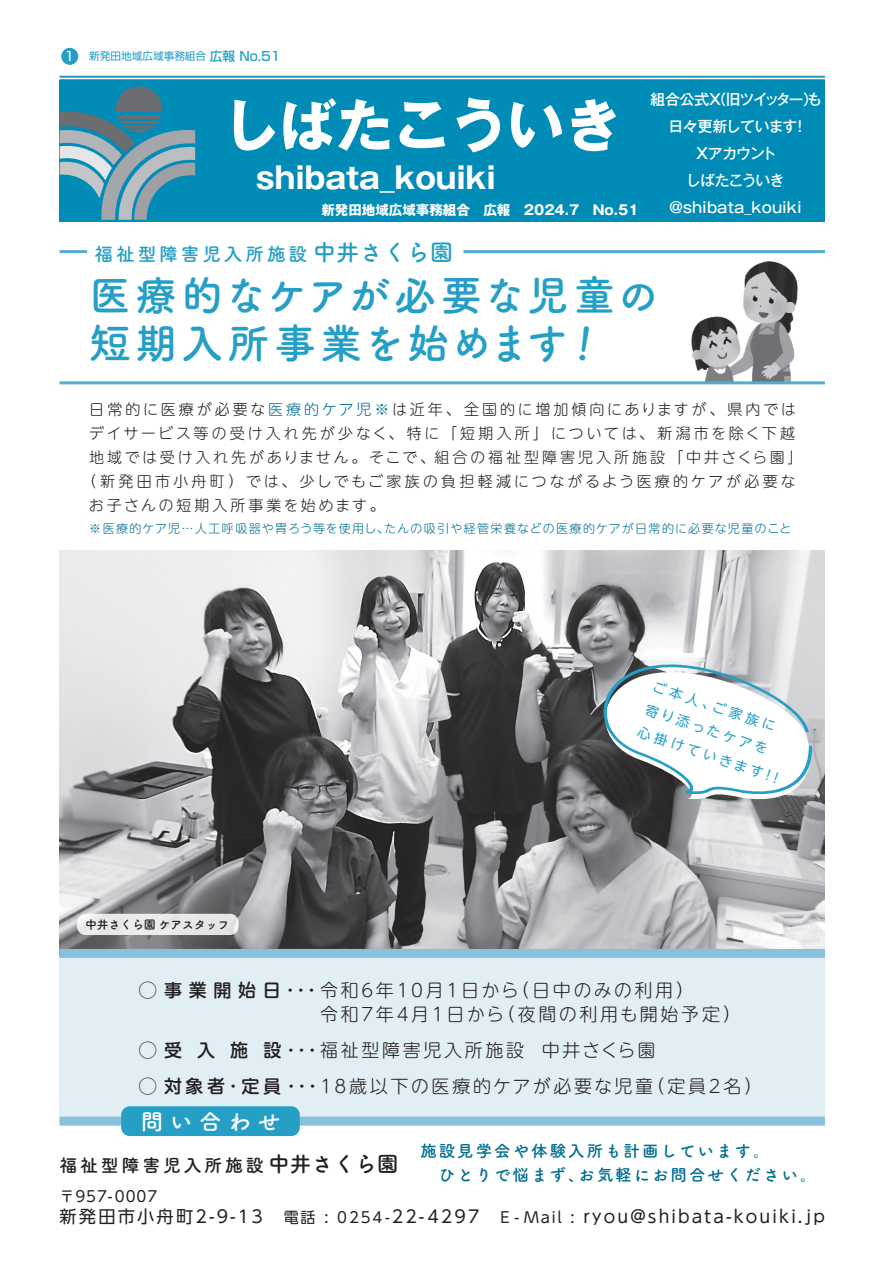
<style>
.page{position:relative;width:893px;height:1263px;background:#fff}
.page>*{position:absolute;margin:0;border:0;box-sizing:border-box;transform-origin:0 0}
.t1{font:700 57px "Gothic MB101 Pro";color:#fff}
.t2{font:700 42px "Tsuku A Rd Gothic";letter-spacing:.065em;color:#259fc5}
.t3{font:700 42px "Tsuku A Rd Gothic";letter-spacing:.085em;color:#259fc5}
.t4{font:700 30px "Gothic MB101 Pro";color:#fff}
.t5{font:700 23.4px "Tsuku A Rd Gothic";color:#259fc5}
.t6{font:700 22.5px "Tsuku A Rd Gothic";letter-spacing:.3em;color:#fff}
.t7{font:700 21.75px "Tsuku A Rd Gothic";color:#231f20}
.t8{font:700 18.75px "Tsuku A Rd Gothic";letter-spacing:.15em;color:#259fc5}
.t9{font:18px/24px "BIZ UDP Shin M Go Light";letter-spacing:.15em;color:#231f20}
.t10{font:700 18px "Tsuku A Rd Gothic";letter-spacing:.15em;color:#231f20}
.t11{font:18px "BIZ UDP Shin M Go Medium";color:#231f20}
.t12{font:17.25px "BIZ UDP Shin Go";letter-spacing:.125em;color:#231f20}
.t13{font:700 16.5px/24px "Tsuku A Rd Gothic";letter-spacing:.12em;color:#006f92}
.t14{font:15px/24px "BIZ UDP Shin M Go Light";letter-spacing:.205em;color:#231f20}
.t15{font:15px "BIZ UDP Shin Go";letter-spacing:.06em;color:#231f20}
.t16{font:500 14.85px/27px "Gothic MB101 Pro";letter-spacing:-.02em;color:#fff;text-align:center}
.t17{font:500 14.85px "Gothic MB101 Pro";letter-spacing:-.1em;color:#fff}
.t18{font:700 13.5px "Gothic MB101 Pro";color:#fff}
.t19{font:13.5px/24.2px "BIZ UDP Shin M Go";color:#259fc5}
.t20{font:500 12.75px "Shin Go Pro";color:#259fc5}
.t21{font:500 12.75px "Shin Go Pro";color:#fff}
.t22{font:12px "BIZ UDP Shin M Go Light";letter-spacing:.12em;color:#006f92}
.t23{font:700 12px "Tsuku A Rd Gothic";letter-spacing:-.02em;color:#231f20}
.t24{font:10.65px "Shin Go Pro";color:#259fc5}
.s1{color:#006f92}
.s2{font-family:"BIZ UDP Shin M Go Medium"}
.s3{font-size:15px}
</style>
<div class="page">
<div style="left:60px;top:955px;width:765px;height:168px;background:#e1eef4"></div>
<img style="left:59px;top:551px;width:766px;height:404px">
<div style="left:77px;top:914px;width:162px;height:21px;background:#e8e8e9;border-radius:9px"></div>
<div style="left:61px;top:48px;width:17px;height:17px;background:#259fc5;border-radius:50%"></div>
<hr style="left:60px;top:76px;width:765px;height:2px;background:#259fc5">
<hr style="left:60px;top:79px;width:765px;height:1px;background:#259fc5">
<img style="left:682px;top:261px;width:128px;height:124px">
<div style="left:60px;top:80px;width:765px;height:141px;background:#008cb7"></div>
<svg style="left:60px;top:86px;width:135px;height:134px"></svg>
<svg style="left:594px;top:663px;width:218px;height:140px"></svg>
<div style="left:60px;top:1117px;width:765px;height:9px;background:#88c1dc"></div>
<div style="left:60px;top:949px;width:765px;height:9px;background:#88c1dc"></div>
<div style="left:121px;top:1106px;width:179px;height:30px;background:#259fc5;border-radius:9px"></div>
<hr style="left:60px;top:250px;width:27px;height:3px;background:#53acce">
<hr style="left:463px;top:250px;width:362px;height:3px;background:#53acce">
<hr style="left:60px;top:381px;width:765px;height:3px;background:#53acce">
<p class="t21" style="left:67px;top:46px;width:8px">1</p>
<p class="t20" style="left:210px;top:46px;width:72px">広報 No.51</p>
<p class="t24" style="left:89px;top:48px;width:118px">新発田地域広域事務組合</p>
<h1 class="t1" style="left:222px;top:78px;width:400px">しばたこういき</h1>
<h3 class="t4" style="left:256px;top:153px;width:241px">shibata_kouiki</h3>
<p class="t18" style="left:321px;top:199px;width:319px">新発田地域広域事務組合　広報　2024.7　No.51</p>
<p class="t8" style="left:95px;top:239px;width:214px">福祉型障害児入所施設</p>
<h3 class="t5" style="left:313px;top:234px;width:142px">中井さくら園</h3>
<p class="t17" style="left:712px;top:87px;width:112px">（旧ツイッターも）</p>
<p class="t16" style="left:650px;top:84px;width:72px">組合公式X</p>
<p class="t16" style="left:668px;top:111px;width:135px">日々更新しています<br>Xアカウント<br>しばたこういき@shibata_kouiki</p>
<p class="t16" style="left:792px;top:111px;width:16px">!</p>
<h2 class="t2" style="left:89px;top:263px;width:572px">医療的なケアが必要な児童の</h2>
<h2 class="t3" style="left:89px;top:311px;width:480px">短期入所事業を始めます</h2>
<p class="t14" style="left:89px;top:397px;width:366px">日常的に医療が必要な<span class="s1">医療的ケア児※</span>は近年、</p>
<p class="t14" style="left:464px;top:397px;width:255px">全国的に増加傾向にありますが、</p>
<p class="t14" style="left:727px;top:397px;width:69px">県内では</p>
<p class="t14" style="left:89px;top:421px;width:309px">デイサービス等の受け入れ先が少なく、</p>
<p class="t14" style="left:407px;top:421px;width:34px">特に</p>
<p class="t14" style="left:450px;top:421px;width:93px">「短期入所」</p>
<p class="t14" style="left:551px;top:421px;width:98px">については、</p>
<p class="t14" style="left:657px;top:421px;width:139px">新潟市を除く下越</p>
<p class="t14" style="left:300px;top:445px;width:497px;text-indent:-210px">地域では受け入れ先がありません。<br>少しでもご家族の負担軽減につながるよう医療的ケアが必要な</p>
<p class="t14" style="left:676px;top:445px;width:121px">「中井さくら園「</p>
<p class="t14" style="left:369px;top:445px;width:297px">そこで、組合の福祉型障害児入所施設</p>
<p class="t14" style="left:89px;top:469px;width:291px">（新発田市小舟町）<br>お子さんの短期入所事業を始めます。</p>
<p class="t22" style="left:89px;top:522px;width:703px">※医療的ケア児…人工呼吸器や胃ろう等を使用し、たんの吸引や経管栄養などの医療的ケアが日常的に必要な児童のこと</p>
<p class="t14" style="left:247px;top:469px;width:45px">では、</p>
<p class="t23" style="left:85px;top:915px;width:146px">中井さくら園ケアスタッフ</p>
<p class="t19" style="left:656px;top:675px;width:149px;rotate:18deg">ご本人、ご家族に<br>寄り添ったケアを<br>心掛けていきます !!</p>
<p class="t9" style="left:320px;top:978px;width:413px;text-indent:-181px"><span class="s2">◯ 事業開始日 ・・・</span> 令和6年10月1日から（日中のみの利用(<br>令和7年4月1日から（夜間の利用も開始予定(</p>
<p class="t9" style="left:263px;top:1038px;width:393px"><span class="s2">設・・・</span>福祉型障害児入所施設　中井さくら園</p>
<p class="t11" style="left:139px;top:1041px;width:45px">◯ 受</p>
<p class="t9" style="left:139px;top:1074px;width:616px"><span class="s2">◯ 対象者・定員・・・</span>18歳以下の医療的ケアが必要な児童（定員2名(</p>
<h3 class="t6" style="left:141px;top:1104px;width:141px">問い合わせ</h3>
<p class="t11" style="left:230px;top:1041px;width:19px">施</p>
<p class="t11" style="left:197px;top:1041px;width:19px">入</p>
<h3 class="t7" style="left:268px;top:1146px;width:132px">中井さくら園</h3>
<p class="t10" style="left:60px;top:1151px;width:206px">福祉型障害児入所施設</p>
<p class="t15" style="left:60px;top:1188px;width:99px">〒957-0007</p>
<p class="t13" style="left:578px;top:1138px;width:240px;text-indent:-158px">施設見学会や体験入所も計画しています。<br>お気軽にお問合せください。</p>
<p class="t13" style="left:439px;top:1162px;width:147px">ひとりで悩まず、</p>
<p class="t12" style="left:60px;top:1207px;width:205px">新発田市小舟町2-9-13</p>
<p class="t15" style="left:284px;top:1209px;width:33px">電話</p>
<p class="t15" style="left:324px;top:1209px;width:6px">:</p>
<p class="t12" style="left:337px;top:1207px;width:144px"><span class="s3">0254-</span>22-4297</p>
<p class="t15" style="left:500px;top:1209px;width:63px">E - Mail</p>
<p class="t15" style="left:571px;top:1209px;width:6px">:</p>
<p class="t12" style="left:583px;top:1207px;width:243px">ryou@shibata-kouiki.jp</p>
</div>
